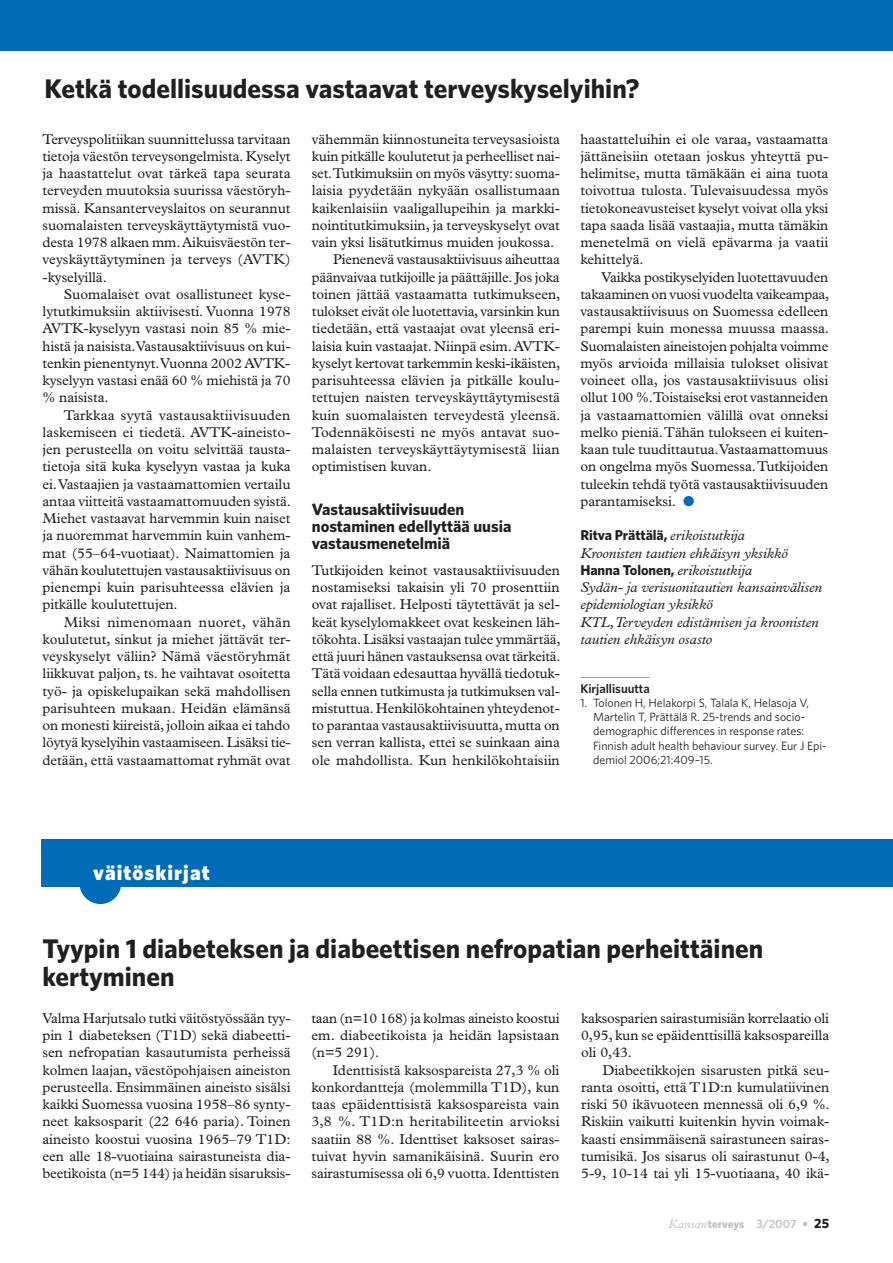
<style>
.page{position:relative;width:893px;height:1263px;background:#fff}
.page>*{position:absolute;margin:0;border:0;box-sizing:border-box;transform-origin:0 0}
.t1{font:700 27px/28.5px "Whitney";color:#231f20}
.t2{font:900 21px "Whitney";letter-spacing:.05em;color:#fff}
.t3{font:700 16.5px/17.2px "Whitney";color:#231f20}
.t4{font:14.25px/17.2px "Plantin";letter-spacing:-.005em;color:#231f20;text-align:justify}
.t5{font:italic 14.25px/17.2px "Plantin";letter-spacing:-.005em;color:#231f20}
.t6{font:700 14.25px "Whitney";letter-spacing:-.005em;color:#231f20}
.t7{font:600 12.75px "Whitney";letter-spacing:-.005em;color:#231f20}
.t8{font:12px/14.2px "Whitney";letter-spacing:-.005em;color:#231f20}
.t9{font:900 11.25px "Whitney";letter-spacing:-.01em;color:#c0c4ca}
.s1{color:#006bb6}
.s2{font-family:"Plantin";font-weight:400;font-style:italic}
.s3{font-family:"Whitney";font-weight:700;font-style:normal}
.s4{font-family:"Plantin";font-weight:400;font-style:italic;font-size:12px}
.s5{font-weight:600;font-size:12px}
.s6{font-weight:700;font-size:12px}
.s7{font-weight:700;font-size:13.5px;color:#231f20}
</style>
<div class="page">
<div style="left:0;top:0;width:893px;height:51px;background:#006bb6"></div>
<hr style="left:580px;top:677px;width:70px;height:1px;background:#939598">
<div style="left:79px;top:862px;width:42px;height:42px;background:#006bb6;border-radius:50%"></div>
<div style="left:41px;top:839px;width:852px;height:48px;background:#006bb6"></div>
<h1 class="t1" style="left:45px;top:73px;width:596px">Ketkä todellisuudessa vastaavat terveyskyselyihin?</h1>
<p class="t4" style="left:43px;top:130px;width:250px">Terveyspolitiikan suunnittelussa tarvitaan tietoja väestön terveysongelmista. Kyselyt ja haastattelut ovat tärkeä tapa seurata terveyden muutoksia suurissa väestöryh&shy;missä. Kansanterveyslaitos on seurannut suomalaisten terveyskäyttäytymistä vuo&shy;desta 1978 alkaen mm. Aikuisväestön ter&shy;veyskäyttäytyminen ja terveys (AVTK) -kyselyillä.</p>
<p class="t4" style="left:43px;top:285px;width:250px;text-indent:21px">Suomalaiset ovat osallistuneet kyse&shy;lytutkimuksiin aktiivisesti. Vuonna 1978<br>AVTK-kyselyyn vastasi noin 85 % mie&shy;histä ja naisista. Vastausaktiivisuus on kui&shy;tenkin pienentynyt. Vuonna 2002 AVTK&shy;kyselyyn vastasi enää 60 % miehistä ja 70 % naisista.</p>
<p class="t4" style="left:43px;top:406px;width:250px;text-indent:21px">Tarkkaa syytä vastausaktiivisuuden laskemiseen ei tiedetä. AVTK-aineisto&shy;jen perusteella on voitu selvittää tausta&shy;tietoja sitä kuka kyselyyn vastaa ja kuka ei. Vastaajien ja vastaamattomien vertailu antaa viitteitä vastaamattomuuden syistä.<br>Miehet vastaavat harvemmin kuin naiset ja nuoremmat harvemmin kuin vanhem&shy;mat (55–64-vuotiaat). Naimattomien ja vähän koulutettujen vastausaktiivisuus on pienempi kuin parisuhteessa elävien ja pitkälle koulutettujen.</p>
<p class="t4" style="left:43px;top:613px;width:250px;text-indent:21px">Miksi nimenomaan nuoret, vähän koulutetut, sinkut ja miehet jättävät ter&shy;veyskyselyt väliin? Nämä väestöryhmät liikkuvat paljon, ts. he vaihtavat osoitetta työ- ja opiskelupaikan sekä mahdollisen parisuhteen mukaan. Heidän elämänsä on monesti kiireistä, jolloin aikaa ei tahdo löytyä kyselyihin vastaamiseen. Lisäksi tie&shy;detään, että vastaamattomat ryhmät ovat</p>
<p class="t4" style="left:312px;top:130px;width:250px">vähemmän kiinnostuneita terveysasioista</p>
<p class="t4" style="left:312px;top:147px;width:250px">kuin pitkälle koulutetut ja perheelliset nai-</p>
<p class="t4" style="left:312px;top:165px;width:250px">set. Tutkimuksiin on myös väsytty: suoma-</p>
<p class="t4" style="left:312px;top:182px;width:250px">laisia pyydetään nykyään osallistumaan</p>
<p class="t4" style="left:312px;top:199px;width:250px">kaikenlaisiin vaaligallupeihin ja markki-</p>
<p class="t4" style="left:312px;top:216px;width:250px">nointitutkimuksiin, ja terveyskyselyt ovat</p>
<p class="t4" style="left:312px;top:234px;width:244px">vain yksi lisätutkimus muiden joukossa.</p>
<p class="t4" style="left:333px;top:251px;width:228px">Pienenevä vastausaktiivisuus aiheuttaa</p>
<p class="t4" style="left:312px;top:268px;width:249px">päänvaivaa tutkijoille ja päättäjille. Jos joka</p>
<p class="t4" style="left:312px;top:285px;width:250px">toinen jättää vastaamatta tutkimukseen,</p>
<p class="t4" style="left:312px;top:303px;width:250px">tulokset eivät ole luotettavia, varsinkin kun</p>
<p class="t4" style="left:312px;top:320px;width:250px">tiedetään, että vastaajat ovat yleensä eri-</p>
<p class="t4" style="left:312px;top:337px;width:250px">laisia kuin vastaajat. Niinpä esim. AVTK-</p>
<p class="t4" style="left:312px;top:354px;width:250px">kyselyt kertovat tarkemmin keski-ikäisten,</p>
<p class="t4" style="left:312px;top:372px;width:250px">parisuhteessa elävien ja pitkälle koulu-</p>
<p class="t4" style="left:312px;top:389px;width:250px">tettujen naisten terveyskäyttäytymisestä</p>
<p class="t4" style="left:312px;top:406px;width:250px">kuin suomalaisten terveydestä yleensä.</p>
<p class="t4" style="left:312px;top:423px;width:250px">Todennäköisesti ne myös antavat suo-</p>
<p class="t4" style="left:312px;top:441px;width:249px">malaisten terveyskäyttäytymisestä liian</p>
<p class="t4" style="left:312px;top:458px;width:121px">optimistisen kuvan.</p>
<p class="t3" style="left:312px;top:500px;width:201px">Vastausaktiivisuuden nostaminen edellyttää uusia vastausmenetelmiä</p>
<p class="t4" style="left:312px;top:561px;width:250px">Tutkijoiden keinot vastausaktiivisuuden nostamiseksi takaisin yli 70 prosenttiin ovat rajalliset. Helposti täytettävät ja sel&shy;keät kyselylomakkeet ovat keskeinen läh&shy;tökohta. Lisäksi vastaajan tulee ymmärtää, että juuri hänen vastauksensa ovat tärkeitä.<br>Tätä voidaan edesauttaa hyvällä tiedotuk&shy;sella ennen tutkimusta ja tutkimuksen val&shy;mistuttua. Henkilökohtainen yhteydenot&shy;to parantaa vastausaktiivisuutta, mutta on sen verran kallista, ettei se suinkaan aina ole mahdollista. Kun henkilökohtaisiin</p>
<p class="t4" style="left:580px;top:130px;width:250px">haastatteluihin ei ole varaa, vastaamatta jättäneisiin otetaan joskus yhteyttä pu&shy;helimitse, mutta tämäkään ei aina tuota toivottua tulosta. Tulevaisuudessa myös tietokoneavusteiset kyselyt voivat olla yksi tapa saada lisää vastaajia, mutta tämäkin menetelmä on vielä epävarma ja vaatii kehittelyä.</p>
<p class="t4" style="left:580px;top:268px;width:250px;text-indent:21px">Vaikka postikyselyiden luotettavuuden takaaminen on vuosi vuodelta vaikeampaa, vastausaktiivisuus on Suomessa edelleen parempi kuin monessa muussa maassa.<br>Suomalaisten aineistojen pohjalta voimme myös arvioida millaisia tulokset olisivat voineet olla, jos vastausaktiivisuus olisi ollut 100 %. Toistaiseksi erot vastanneiden ja vastaamattomien välillä ovat onneksi melko pieniä. Tähän tulokseen ei kuiten&shy;kaan tule tuudittautua. Vastaamattomuus on ongelma myös Suomessa. Tutkijoiden tuleekin tehdä työtä vastausaktiivisuuden parantamiseksi. <span class="s1">●</span></p>
<p class="t6" style="left:580px;top:527px;width:166px">Ritva Prättälä, <span class="s2">erikoistutkija</span></p>
<p class="t5" style="left:580px;top:544px;width:243px">Kroonisten tautien ehkäisyn yksikkö <span class="s3">Hanna Tolonen,</span> erikoistutkija<br>Sydän- ja verisuonitautien kansainvälisen epidemiologian yksikkö<br>KTL, Terveyden edistämisen ja kroonisten tautien ehkäisyn osasto</p>
<p class="t7" style="left:580px;top:680px;width:71px">Kirjallisuutta</p>
<p class="t8" style="left:593px;top:695px;width:235px;text-indent:-13px">1. Tolonen H, Helakorpi S, Talala K, Helasoja V, Martelin T, Prättälä R. 25-trends and socio&shy;demographic differences in response rates:<br>Finnish adult health behaviour survey. Eur J Epi&shy;demiol 2006;21:409–15.</p>
<h2 class="t2" style="left:93px;top:859px;width:118px">väitöskirjat</h2>
<h1 class="t1" style="left:42px;top:933px;width:722px">Tyypin 1 diabeteksen ja diabeettisen nefropatian perheittäinen kertyminen</h1>
<p class="t4" style="left:43px;top:1009px;width:250px">Valma Harjutsalo tutki väitöstyössään tyy&shy;pin 1 diabeteksen (T1D) sekä diabeetti&shy;sen nefropatian kasautumista perheissä kolmen laajan, väestöpohjaisen aineiston perusteella. Ensimmäinen aineisto sisälsi kaikki Suomessa vuosina 1958–86 synty&shy;neet kaksosparit (22 646 paria). Toinen aineisto koostui vuosina 1965–79 T1D: een alle 18-vuotiaina sairastuneista dia&shy;beetikoista (n=5 144) ja heidän sisaruksis-</p>
<p class="t4" style="left:311px;top:1009px;width:250px">taan (n=10 168) ja kolmas aineisto koostui em. diabeetikoista ja heidän lapsistaan (n=5 291).</p>
<p class="t4" style="left:581px;top:1009px;width:249px">kaksosparien sairastumisiän korrelaatio oli 0,95, kun se epäidenttisillä kaksospareilla oli 0,43.</p>
<p class="t4" style="left:581px;top:1061px;width:250px;text-indent:21px">Diabeetikkojen sisarusten pitkä seu&shy;ranta osoitti, että T1D:n kumulatiivinen riski 50 ikävuoteen mennessä oli 6,9 %.<br>Riskiin vaikutti kuitenkin hyvin voimak&shy;kaasti ensimmäisenä sairastuneen sairas&shy;tumisikä. Jos sisarus oli sairastunut 0-4, 5-9, 10-14 tai yli 15-vuotiaana, 40 ikä-</p>
<p class="t4" style="left:311px;top:1061px;width:250px;text-indent:21px">Identtisistä kaksospareista 27,3 % oli konkordantteja (molemmilla T1D), kun taas epäidenttisistä kaksospareista vain 3,8 %. T1D:n heritabiliteetin arvioksi saatiin 88 %. Identtiset kaksoset sairas&shy;tuivat hyvin samanikäisinä. Suurin ero sairastumisessa oli 6,9 vuotta. Identtisten</p>
<p class="t9" style="left:668px;top:1217px;width:161px"><span class="s4">Kansan</span>terveys <span class="s5">3/2007</span> <span class="s6">•</span> <span class="s7">25</span></p>
</div>
